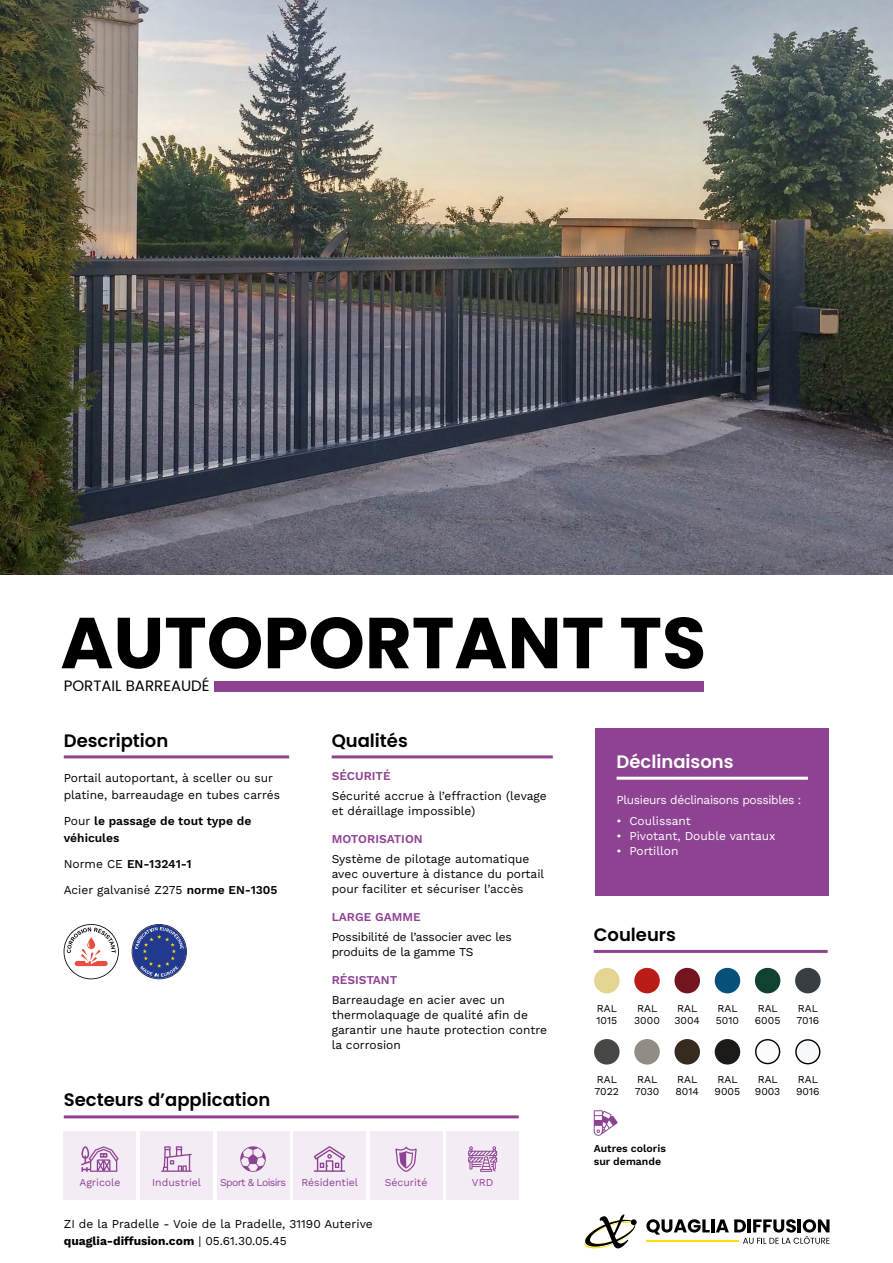
<style>
.page{position:relative;width:893px;height:1263px;background:#fff}
.page>*{position:absolute;margin:0;border:0;box-sizing:border-box;transform-origin:0 0}
.t1{font:700 72px "Poppins";color:#000}
.t2{font:600 18px "Poppins";color:#000}
.t3{font:600 18px "Poppins";color:#fff}
.t4{font:15px "Poppins";color:#000}
.t5{font:12px/15px "Work Sans";color:#000}
.t6{font:12px/15px "Work Sans";letter-spacing:-.02em;color:#000}
.t7{font:12px "Work Sans";letter-spacing:-.01em;color:#fff}
.t8{font:600 12px "Work Sans";color:#8e4292}
.t9{font:600 12px/16.5px "Work Sans";color:#000}
.t10{font:12px "Work Sans";letter-spacing:-.03em;color:#fff}
.t11{font:10.5px/12.6px "Work Sans";color:#000}
.t12{font:10.5px "Work Sans";color:#8e4292}
.t13{font:600 10.5px/12.6px "Work Sans";color:#000}
.t14{font:10.5px "Work Sans";letter-spacing:-.06em;color:#8e4292}
.s1{font-weight:400}
.s2{font-weight:600}
.s3{font-weight:700}
</style>
<div class="page">
<svg style="left:646px;top:1219px;width:183px;height:25px"></svg>
<svg style="left:584px;top:1214px;width:53px;height:35px"></svg>
<hr style="left:646px;top:1240px;width:93px;height:1px;background:#ffde00">
<div style="left:214px;top:681px;width:489px;height:10px;background:#8e4292"></div>
<hr style="left:332px;top:755px;width:221px;height:3px;background:#8e4292">
<hr style="left:64px;top:755px;width:225px;height:3px;background:#8e4292">
<svg style="left:64px;top:924px;width:55px;height:55px"></svg>
<hr style="left:64px;top:1115px;width:455px;height:3px;background:#8e4292">
<div style="left:140px;top:1131px;width:73px;height:68px;background:#f3ecf4"></div>
<div style="left:64px;top:1131px;width:72px;height:68px;background:#f3ecf4"></div>
<div style="left:293px;top:1131px;width:73px;height:68px;background:#f3ecf4"></div>
<div style="left:370px;top:1131px;width:72px;height:68px;background:#f3ecf4"></div>
<svg style="left:81px;top:1146px;width:38px;height:26px"></svg>
<svg style="left:314px;top:1146px;width:31px;height:26px"></svg>
<svg style="left:161px;top:1146px;width:31px;height:26px"></svg>
<div style="left:217px;top:1131px;width:72px;height:68px;background:#f3ecf4"></div>
<svg style="left:240px;top:1146px;width:26px;height:26px"></svg>
<div style="left:446px;top:1131px;width:73px;height:68px;background:#f3ecf4"></div>
<svg style="left:468px;top:1146px;width:29px;height:26px"></svg>
<svg style="left:395px;top:1146px;width:22px;height:26px"></svg>
<div style="left:595px;top:728px;width:234px;height:168px;background:#8e4292"></div>
<hr style="left:617px;top:777px;width:191px;height:3px;background:#fff">
<svg style="left:132px;top:924px;width:55px;height:55px"></svg>
<hr style="left:594px;top:950px;width:234px;height:3px;background:#8e4292">
<svg style="left:594px;top:1110px;width:24px;height:26px"></svg>
<div style="left:795px;top:968px;width:26px;height:25px;background:#393e42;border-radius:50%"></div>
<div style="left:755px;top:968px;width:25px;height:25px;background:#104231;border-radius:50%"></div>
<div style="left:715px;top:1039px;width:25px;height:25px;background:#1d1b18;border-radius:50%"></div>
<div style="left:674px;top:1039px;width:26px;height:25px;background:#362b1e;border-radius:50%"></div>
<div style="left:674px;top:968px;width:26px;height:25px;background:#73141f;border-radius:50%"></div>
<div style="left:594px;top:968px;width:26px;height:25px;background:#e5d593;border-radius:50%"></div>
<div style="left:634px;top:1039px;width:26px;height:25px;background:#918d84;border-radius:50%"></div>
<div style="left:715px;top:968px;width:25px;height:25px;background:#06507a;border-radius:50%"></div>
<div style="left:634px;top:968px;width:26px;height:25px;background:#ba1d18;border-radius:50%"></div>
<div style="left:594px;top:1039px;width:26px;height:25px;background:#474745;border-radius:50%"></div>
<div style="left:756px;top:1040px;width:24px;height:23px;background:#fbfcfc;border-radius:50%"></div>
<div style="left:755px;top:1039px;width:25px;height:25px;border:1px solid #000;border-radius:50%"></div>
<div style="left:796px;top:1040px;width:24px;height:24px;background:#f7fafb;border-radius:50%"></div>
<div style="left:795px;top:1039px;width:25px;height:25px;border:1px solid #000;border-radius:50%"></div>
<img style="left:0;top:0;width:893px;height:574px">
<h1 class="t1" style="left:60px;top:601px;width:647px">AUTOPORTANT TS</h1>
<p class="t4" style="left:64px;top:677px;width:147px">PORTAIL BARREAUDÉ</p>
<h2 class="t2" style="left:64px;top:730px;width:106px">Description</h2>
<h2 class="t2" style="left:332px;top:730px;width:78px">Qualités</h2>
<p class="t5" style="left:64px;top:769px;width:218px;line-height:16.5px">Portail autoportant, à sceller ou sur platine, barreaudage en tubes carrés</p>
<p class="t9" style="left:64px;top:813px;width:189px"><span class="s1">Pour</span> le passage de tout type de véhicules</p>
<p class="t5" style="left:64px;top:850px;width:215px;line-height:26.1px">Norme CE <span class="s2">EN-13241-1<br></span>Acier galvanisé Z275 <span class="s2">norme EN-1305</span></p>
<h2 class="t2" style="left:64px;top:1089px;width:208px">Secteurs d’application</h2>
<p class="t8" style="left:332px;top:769px;width:61px">SÉCURITÉ</p>
<p class="t5" style="left:332px;top:788px;width:217px">Sécurité accrue à l’effraction (levage et déraillage impossible)</p>
<p class="t8" style="left:332px;top:832px;width:93px">MOTORISATION</p>
<p class="t5" style="left:332px;top:851px;width:214px">Système de pilotage automatique avec ouverture à distance du portail pour faciliter et sécuriser l’accès</p>
<p class="t8" style="left:332px;top:910px;width:91px">LARGE GAMME</p>
<p class="t6" style="left:332px;top:929px;width:182px">Possibilité de l’associer avec les produits de la gamme TS</p>
<p class="t8" style="left:332px;top:973px;width:67px">RÉSISTANT</p>
<p class="t5" style="left:332px;top:991px;width:217px">Barreaudage en acier avec un thermolaquage de qualité afin de garantir une haute protection contre la corrosion</p>
<p class="t12" style="left:79px;top:1174px;width:43px">Agricole</p>
<p class="t12" style="left:152px;top:1174px;width:50px">Industriel</p>
<p class="t14" style="left:220px;top:1174px;width:67px">Sport &amp; Loisirs</p>
<p class="t12" style="left:301px;top:1174px;width:58px">Résidentiel</p>
<p class="t12" style="left:385px;top:1174px;width:44px">Sécurité</p>
<p class="t12" style="left:472px;top:1174px;width:23px">VRD</p>
<p class="t5" style="left:64px;top:1215px;width:311px;line-height:16.5px">ZI de la Pradelle - Voie de la Pradelle, 31190 Auterive <span class="s3">quaglia-diffusion.com</span> | 05.61.30.05.45</p>
<h2 class="t3" style="left:617px;top:751px;width:118px">Déclinaisons</h2>
<p class="t10" style="left:617px;top:790px;width:186px">Plusieurs déclinaisons possibles :</p>
<p class="t7" style="left:617px;top:812px;width:76px">• Coulissant</p>
<p class="t7" style="left:617px;top:827px;width:161px">• Pivotant, Double vantaux</p>
<p class="t7" style="left:617px;top:842px;width:63px">• Portillon</p>
<h2 class="t2" style="left:594px;top:925px;width:84px">Couleurs</h2>
<p class="t11" style="left:596px;top:1001px;width:22px">RAL<br>1015</p>
<p class="t11" style="left:634px;top:1001px;width:27px">RAL<br>3000</p>
<p class="t11" style="left:674px;top:1001px;width:27px">RAL<br>3004</p>
<p class="t11" style="left:716px;top:1001px;width:25px">RAL<br>5010</p>
<p class="t11" style="left:755px;top:1001px;width:27px">RAL<br>6005</p>
<p class="t11" style="left:796px;top:1001px;width:24px">RAL<br>7016</p>
<p class="t11" style="left:595px;top:1072px;width:26px">RAL<br>7022</p>
<p class="t11" style="left:755px;top:1072px;width:27px">RAL<br>9003</p>
<p class="t11" style="left:796px;top:1072px;width:25px">RAL<br>9016</p>
<p class="t11" style="left:635px;top:1072px;width:26px">RAL<br>7030</p>
<p class="t11" style="left:675px;top:1072px;width:25px">RAL<br>8014</p>
<p class="t11" style="left:715px;top:1072px;width:27px">RAL<br>9005</p>
<p class="t13" style="left:594px;top:1143px;width:74px">Autres coloris sur demande</p>
</div>
